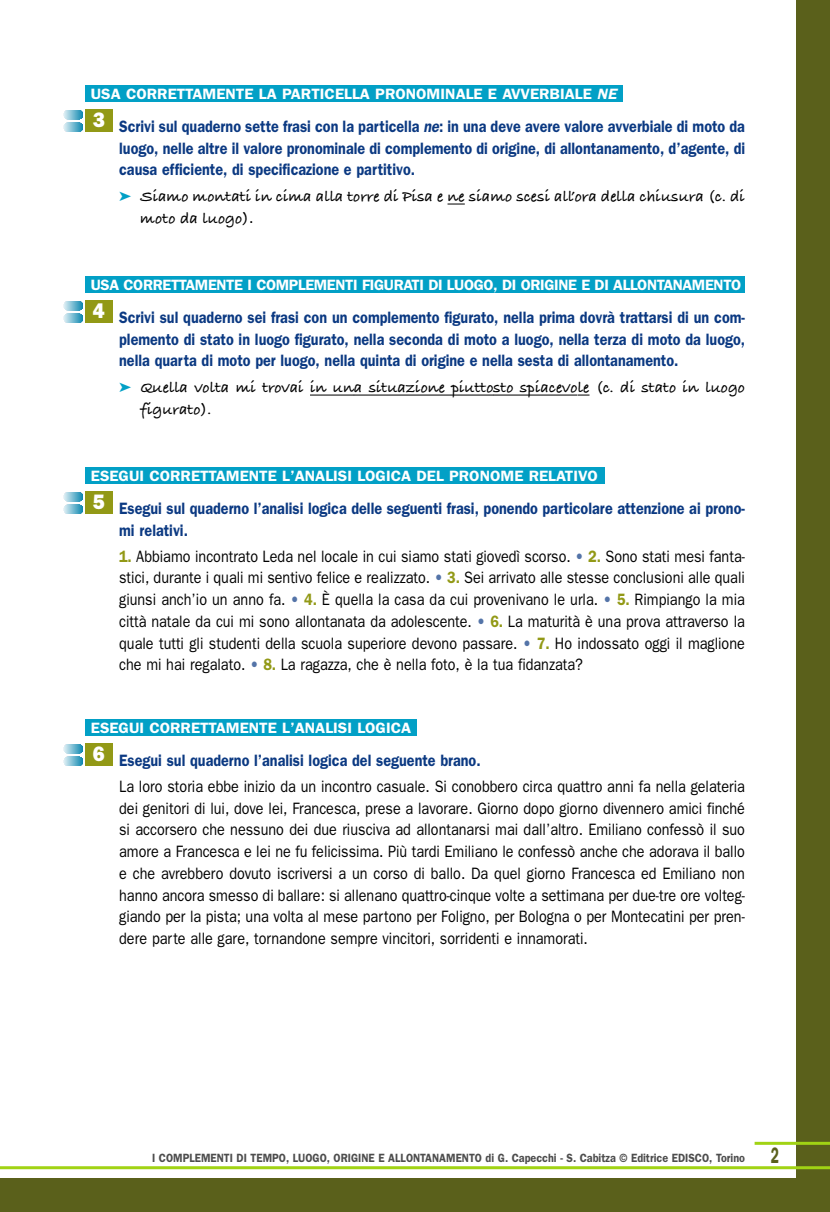
<style>
.page{position:relative;width:830px;height:1212px;background:#fff}
.page>*{position:absolute;margin:0;border:0;box-sizing:border-box;transform-origin:0 0}
.t1{font:600 22.5px "Franklin Gothic";color:#5a601b;scale:.6 1}
.t2{font:800 21px "Franklin Gothic";color:#fff;scale:.95 1}
.t3{font:16.5px/21.8px "Franklin Gothic";color:#000;text-align:justify;scale:.87 1}
.t4{font:600 16.5px/21.8px "Franklin Gothic";color:#0b3982;text-align:justify;scale:.87 1}
.t5{font:700 16.5px/21.8px "Bradley Hand ITCTT";color:#000}
.t6{font:600 15px "Franklin Gothic";color:#fff;scale:1.05 1}
.t7{font:600 15px "Franklin Gothic";letter-spacing:-.025em;color:#fff}
.t8{font:600 12px "Franklin Gothic";color:#4d4d4d;scale:.9 1}
.s1{font-style:italic}
.s2{color:#02a0c6}
.s3{font-family:"Franklin Gothic";font-weight:400}
.s4{font-weight:600;color:#929916}
.s5{color:#5474a8}
</style>
<div class="page">
<div style="left:795px;top:0;width:34px;height:1212px;background:#5a601b"></div>
<div style="left:0;top:1178px;width:829px;height:34px;background:#5a601b"></div>
<hr style="left:0;top:1166px;width:829px;height:3px;background:#a1d314">
<hr style="left:754px;top:1142px;width:75px;height:3px;background:#a1d314">
<svg style="left:447px;top:203px;width:17px;height:1px"></svg>
<hr style="left:310px;top:394px;width:44px;height:2px;background:#000">
<hr style="left:353px;top:394px;width:140px;height:2px;background:#000">
<hr style="left:493px;top:394px;width:84px;height:2px;background:#000">
<svg style="left:577px;top:394px;width:12px;height:2px"></svg>
<div style="left:85px;top:744px;width:27px;height:22px;background:#929916"></div>
<svg style="left:64px;top:744px;width:19px;height:22px"></svg>
<div style="left:85px;top:719px;width:331px;height:17px;background:#02a0c6"></div>
<div style="left:85px;top:492px;width:27px;height:22px;background:#929916"></div>
<svg style="left:64px;top:492px;width:19px;height:22px"></svg>
<div style="left:85px;top:467px;width:519px;height:17px;background:#02a0c6"></div>
<div style="left:85px;top:301px;width:27px;height:22px;background:#929916"></div>
<svg style="left:64px;top:301px;width:19px;height:22px"></svg>
<div style="left:85px;top:276px;width:659px;height:17px;background:#02a0c6"></div>
<div style="left:85px;top:110px;width:27px;height:22px;background:#929916"></div>
<svg style="left:64px;top:110px;width:19px;height:22px"></svg>
<div style="left:85px;top:85px;width:537px;height:17px;background:#02a0c6"></div>
<p class="t6" style="left:91px;top:85px;width:502px">USA CORRETTAMENTE LA PARTICELLA PRONOMINALE E AVVERBIALE <span class="s1">NE</span></p>
<p class="t2" style="left:93px;top:108px;width:14px">3</p>
<p class="t4" style="left:119px;top:115px;width:720px">Scrivi sul quaderno sette frasi con la particella <span class="s1">ne</span>: in una deve avere valore avverbiale di moto da luogo, nelle altre il valore pronominale di complemento di origine, di allontanamento, d’agente, di causa efficiente, di specificazione e partitivo.</p>
<p class="t5" style="left:140px;top:187px;width:606px;text-indent:-21px"><span class="s2">➤</span> Siamo montati in cima alla torre di Pisa e ne siamo scesi all’ora della chiusura (c. di moto da luogo)<span class="s3">.</span></p>
<p class="t7" style="left:91px;top:276px;width:651px">USA CORRETTAMENTE I COMPLEMENTI FIGURATI DI LUOGO, DI ORIGINE E DI ALLONTANAMENTO</p>
<p class="t2" style="left:93px;top:299px;width:14px">4</p>
<p class="t4" style="left:119px;top:306px;width:720px">Scrivi sul quaderno sei frasi con un complemento figurato, nella prima dovrà trattarsi di un com&shy;plemento di stato in luogo figurato, nella seconda di moto a luogo, nella terza di moto da luogo, nella quarta di moto per luogo, nella quinta di origine e nella sesta di allontanamento.</p>
<p class="t5" style="left:140px;top:378px;width:606px;text-indent:-21px"><span class="s2">➤</span> Quella volta mi trovai in una situazione piuttosto spiacevole (c. di stato in luogo figurato).</p>
<p class="t6" style="left:91px;top:467px;width:484px">ESEGUI CORRETTAMENTE L’ANALISI LOGICA DEL PRONOME RELATIVO</p>
<p class="t2" style="left:93px;top:490px;width:14px">5</p>
<p class="t4" style="left:119px;top:497px;width:720px">Esegui sul quaderno l’analisi logica delle seguenti frasi, ponendo particolare attenzione ai prono&shy;mi relativi.</p>
<p class="t3" style="left:119px;top:545px;width:720px"><span class="s4">1.</span> Abbiamo incontrato Leda nel locale in cui siamo stati giovedì scorso. <span class="s5">•</span> <span class="s4">2.</span> Sono stati mesi fanta&shy;stici, durante i quali mi sentivo felice e realizzato. <span class="s5">•</span> <span class="s4">3.</span> Sei arrivato alle stesse conclusioni alle quali giunsi anch’io un anno fa. <span class="s5">•</span> <span class="s4">4.</span> È quella la casa da cui provenivano le urla. <span class="s5">•</span> <span class="s4">5.</span> Rimpiango la mia città natale da cui mi sono allontanata da adolescente. <span class="s5">•</span> <span class="s4">6.</span> La maturità è una prova attraverso la quale tutti gli studenti della scuola superiore devono passare. <span class="s5">•</span> <span class="s4">7.</span> Ho indossato oggi il maglione che mi hai regalato. <span class="s5">•</span> <span class="s4">8.</span> La ragazza, che è nella foto, è la tua fidanzata?</p>
<p class="t6" style="left:91px;top:719px;width:306px">ESEGUI CORRETTAMENTE L’ANALISI LOGICA</p>
<p class="t2" style="left:93px;top:742px;width:14px">6</p>
<p class="t4" style="left:119px;top:749px;width:417px">Esegui sul quaderno l’analisi logica del seguente brano.</p>
<p class="t3" style="left:119px;top:775px;width:720px">La loro storia ebbe inizio da un incontro casuale. Si conobbero circa quattro anni fa nella gelateria dei genitori di lui, dove lei, Francesca, prese a lavorare. Giorno dopo giorno divennero amici finché si accorsero che nessuno dei due riusciva ad allontanarsi mai dall’altro. Emiliano confessò il suo amore a Francesca e lei ne fu felicissima. Più tardi Emiliano le confessò anche che adorava il ballo e che avrebbero dovuto iscriversi a un corso di ballo. Da quel giorno Francesca ed Emiliano non hanno ancora smesso di ballare: si allenano quattro-cinque volte a settimana per due-tre ore volteg&shy;giando per la pista; una volta al mese partono per Foligno, per Bologna o per Montecatini per pren&shy;dere parte alle gare, tornandone sempre vincitori, sorridenti e innamorati.</p>
<p class="t8" style="left:152px;top:1151px;width:660px">I COMPLEMENTI DI TEMPO, LUOGO, ORIGINE E ALLONTANAMENTO di G. Capecchi - S. Cabitza © Editrice EDISCO, Torino</p>
<h1 class="t1" style="left:770px;top:1142px;width:15px">2</h1>
</div>
